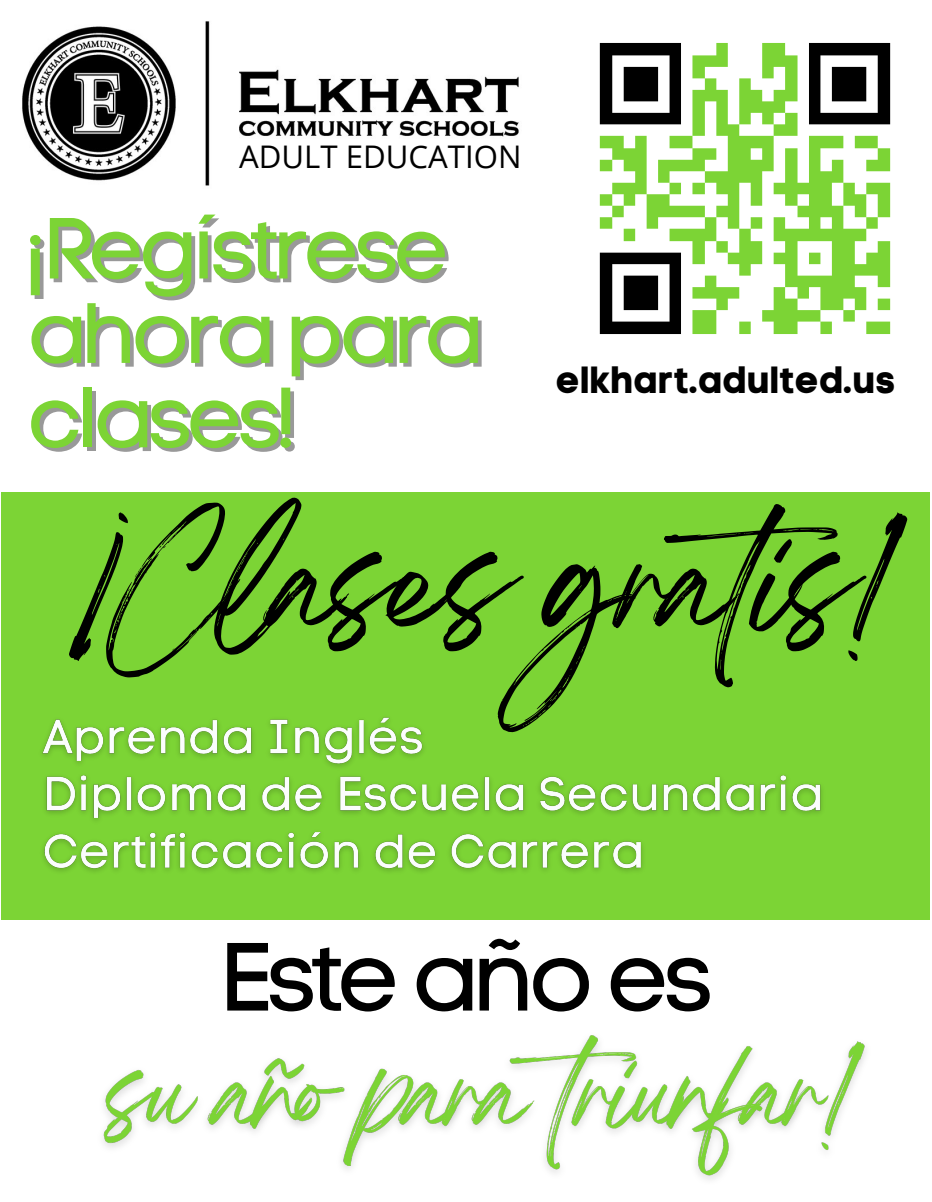
<style>
.page{position:relative;width:932px;height:1202px;background:#fff}
.page>*{position:absolute;margin:0;border:0;box-sizing:border-box;transform-origin:0 0}
.t1{font:123.6px "Breathing";letter-spacing:-.065em;color:#000}
.t2{font:95.55px "Code Pro Normal LC";letter-spacing:-.065em;color:#000}
.t3{font:85.35px/84.3px "Code Pro Normal LC";letter-spacing:-.065em;color:#7cd435}
.t4{font:37.8px "Code Pro Bold LC";color:#000}
.t5{font:31.2px "Open Sans";color:#000}
</style>
<div class="page">
<div style="left:2px;top:492px;width:928px;height:427px;background:#7cd435"></div>
<img style="left:42px;top:717px;width:780px;height:155px">
<img style="left:103px;top:1035px;width:763px;height:145px">
<img style="left:599px;top:42px;width:292px;height:293px">
<img style="left:22px;top:21px;width:497px;height:165px">
<p class="t5" style="left:239px;top:134px;width:284px">ADULT EDUCATION</p>
<p class="t3" style="left:27px;top:206px;width:458px">¡Regístrese ahora para clases!</p>
<p class="t4" style="left:556px;top:357px;width:340px">elkhart.adulted.us</p>
<h1 class="t1" style="left:68px;top:545px;width:828px">¡Clases gratis!</h1>
<p class="t2" style="left:219px;top:919px;width:495px">Este año es</p>
</div>
